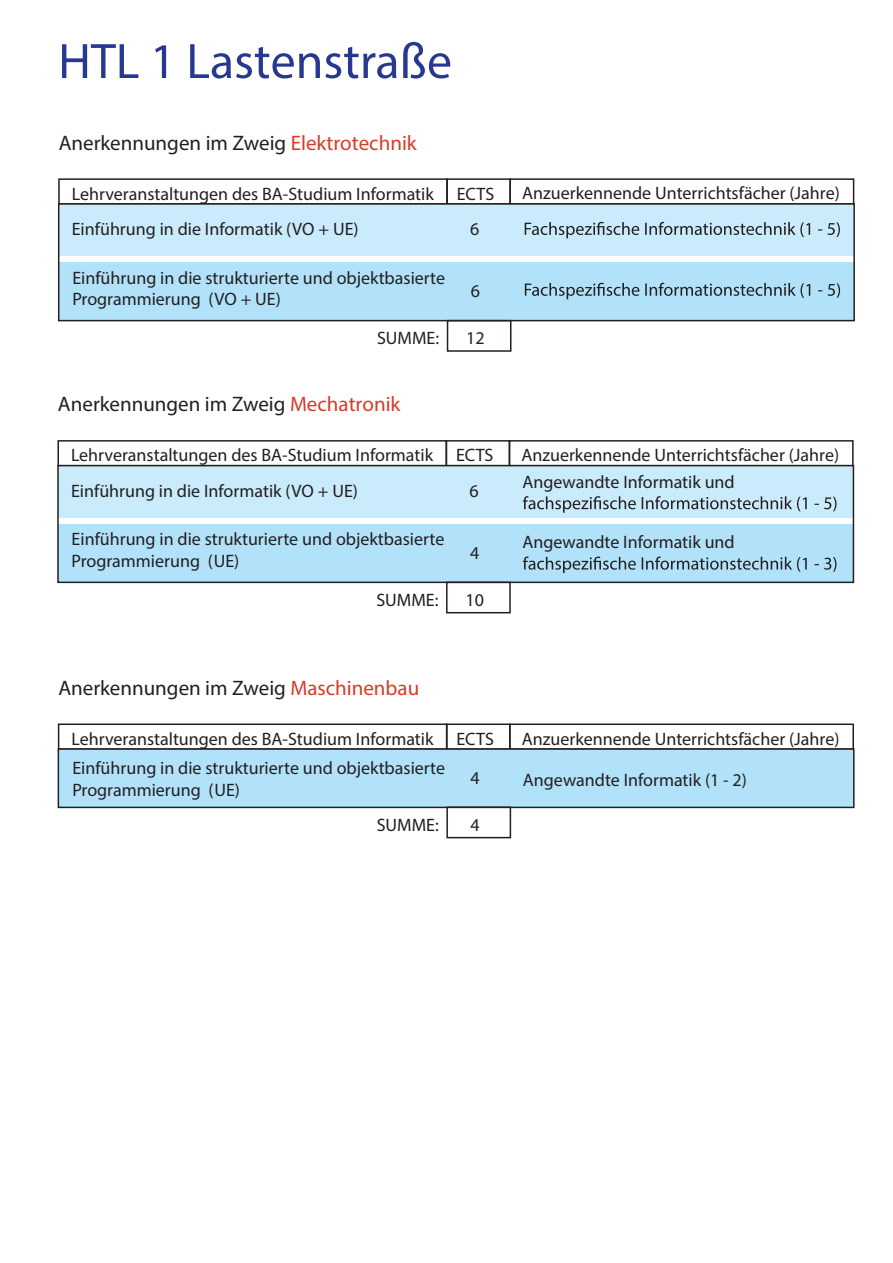
<style>
.page{position:relative;width:893px;height:1263px;background:#fff}
.page>*{position:absolute;margin:0;border:0;box-sizing:border-box;transform-origin:0 0}
.t1{font:50.1px "Verdana";color:#283890}
.t2{font:21px "Verdana";color:#231f20}
.t3{font:18px/21.6px "Myriad Pro";color:#231f20}
.s1{color:#d93b26}
</style>
<div class="page">
<div style="left:57px;top:440px;width:390px;height:26px;border:2px solid #231f20"></div>
<div style="left:445px;top:440px;width:65px;height:26px;border:2px solid #231f20"></div>
<div style="left:58px;top:466px;width:388px;height:51px;background:#caebfb"></div>
<div style="left:446px;top:466px;width:63px;height:51px;background:#caebfb"></div>
<div style="left:509px;top:440px;width:345px;height:26px;border:2px solid #231f20"></div>
<div style="left:509px;top:466px;width:344px;height:51px;background:#caebfb"></div>
<svg style="left:523px;top:496px;width:313px;height:17px"></svg>
<div style="left:59px;top:524px;width:388px;height:57px;background:#b1e2f9"></div>
<div style="left:447px;top:524px;width:63px;height:57px;background:#b1e2f9"></div>
<div style="left:510px;top:524px;width:343px;height:57px;background:#b1e2f9"></div>
<div style="left:57px;top:465px;width:797px;height:118px;border:2px solid #231f20"></div>
<div style="left:446px;top:582px;width:65px;height:31px;border:2px solid #231f20"></div>
<svg style="left:523px;top:556px;width:313px;height:17px"></svg>
<div style="left:58px;top:723px;width:390px;height:27px;border:2px solid #231f20"></div>
<div style="left:446px;top:723px;width:65px;height:27px;border:2px solid #231f20"></div>
<div style="left:509px;top:723px;width:345px;height:27px;border:2px solid #231f20"></div>
<div style="left:59px;top:749px;width:388px;height:57px;background:#b1e2f9"></div>
<div style="left:447px;top:749px;width:63px;height:57px;background:#b1e2f9"></div>
<div style="left:510px;top:749px;width:344px;height:57px;background:#b1e2f9"></div>
<div style="left:58px;top:748px;width:796px;height:60px;border:2px solid #231f20"></div>
<div style="left:446px;top:806px;width:65px;height:32px;border:2px solid #231f20"></div>
<div style="left:58px;top:178px;width:390px;height:27px;border:2px solid #231f20"></div>
<div style="left:446px;top:178px;width:65px;height:27px;border:2px solid #231f20"></div>
<div style="left:59px;top:204px;width:388px;height:52px;background:#caebfb"></div>
<div style="left:447px;top:204px;width:63px;height:52px;background:#caebfb"></div>
<div style="left:509px;top:178px;width:345px;height:27px;border:2px solid #231f20"></div>
<div style="left:510px;top:204px;width:344px;height:52px;background:#caebfb"></div>
<svg style="left:525px;top:222px;width:315px;height:16px"></svg>
<div style="left:59px;top:262px;width:388px;height:58px;background:#b1e2f9"></div>
<div style="left:447px;top:262px;width:64px;height:58px;background:#b1e2f9"></div>
<div style="left:511px;top:262px;width:343px;height:58px;background:#b1e2f9"></div>
<div style="left:58px;top:203px;width:797px;height:118px;border:2px solid #231f20"></div>
<div style="left:447px;top:320px;width:64px;height:32px;border:2px solid #231f20"></div>
<svg style="left:525px;top:283px;width:315px;height:16px"></svg>
<h1 class="t1" style="left:58px;top:30px;width:395px">HTL 1 Lastenstraße</h1>
<p class="t2" style="left:59px;top:130px;width:360px">Anerkennungen im Zweig <span class="s1">Elektrotechnik</span></p>
<p class="t3" style="left:72px;top:183px;width:364px">Lehrveranstaltungen des BA-Studium Informatik</p>
<p class="t3" style="left:457px;top:183px;width:39px">ECTS</p>
<p class="t3" style="left:522px;top:182px;width:319px">Anzuerkennende Unterrichtsfächer (Jahre)</p>
<p class="t3" style="left:72px;top:218px;width:288px">Einführung in die Informatik (VO + UE)</p>
<p class="t3" style="left:470px;top:218px;width:11px">6</p>
<p class="t3" style="left:72px;top:266px;width:374px">Einführung in die strukturierte und objektbasierte<br>Programmierung (VO + UE)</p>
<p class="t3" style="left:471px;top:280px;width:11px">6</p>
<p class="t3" style="left:377px;top:327px;width:64px">SUMME:</p>
<p class="t3" style="left:466px;top:327px;width:20px">12</p>
<p class="t2" style="left:58px;top:391px;width:344px">Anerkennungen im Zweig <span class="s1">Mechatronik</span></p>
<p class="t3" style="left:71px;top:444px;width:364px">Lehrveranstaltungen des BA-Studium Informatik</p>
<p class="t3" style="left:456px;top:444px;width:39px">ECTS</p>
<p class="t3" style="left:521px;top:444px;width:319px">Anzuerkennende Unterrichtsfächer (Jahre)</p>
<p class="t3" style="left:71px;top:479px;width:288px">Einführung in die Informatik (VO + UE)</p>
<p class="t3" style="left:469px;top:479px;width:11px">6</p>
<p class="t3" style="left:523px;top:470px;width:214px">Angewandte Informatik und</p>
<p class="t3" style="left:72px;top:528px;width:374px">Einführung in die strukturierte und objektbasierte<br>Programmierung (UE)</p>
<p class="t3" style="left:523px;top:531px;width:214px">Angewandte Informatik und</p>
<p class="t3" style="left:470px;top:542px;width:11px">4</p>
<p class="t3" style="left:376px;top:589px;width:64px">SUMME:</p>
<p class="t3" style="left:466px;top:589px;width:20px">10</p>
<p class="t2" style="left:58px;top:675px;width:362px">Anerkennungen im Zweig <span class="s1">Maschinenbau</span></p>
<p class="t3" style="left:71px;top:728px;width:364px">Lehrveranstaltungen des BA-Studium Informatik</p>
<p class="t3" style="left:456px;top:728px;width:39px">ECTS</p>
<p class="t3" style="left:522px;top:727px;width:319px">Anzuerkennende Unterrichtsfächer (Jahre)</p>
<p class="t3" style="left:72px;top:757px;width:374px">Einführung in die strukturierte und objektbasierte<br>Programmierung (UE)</p>
<p class="t3" style="left:470px;top:767px;width:11px">4</p>
<p class="t3" style="left:377px;top:814px;width:64px">SUMME:</p>
<p class="t3" style="left:470px;top:814px;width:11px">4</p>
<p class="t3" style="left:523px;top:769px;width:225px">Angewandte Informatik (1 - 2)</p>
</div>
